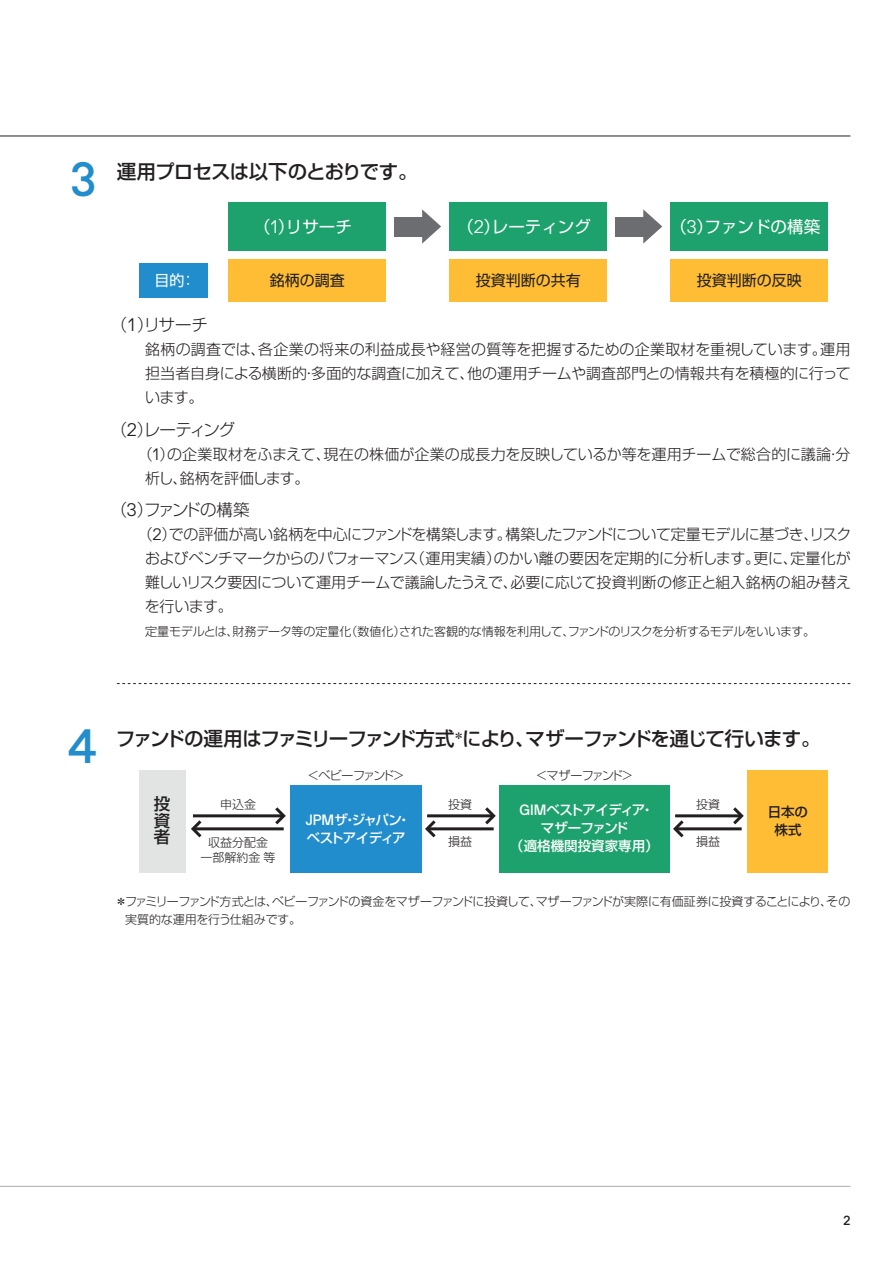
<style>
.page{position:relative;width:893px;height:1263px;background:#fff}
.page>*{position:absolute;margin:0;border:0;box-sizing:border-box;transform-origin:0 0}
.t1{font:47.85px "JPMAM Pro Med";color:#228dcd}
.t2{font:500 19.5px "Shin Go Pr 5";letter-spacing:-.07em;color:#231f20}
.t3{font:500 19.5px "Shin Go Pr 5";letter-spacing:-.05em;color:#231f20}
.t4{font:16.5px "Shin Go Pr 5";color:#fff}
.t5{font:300 16.5px "Shin Go Pr 5";letter-spacing:-.075em;color:#231f20}
.t6{font:300 16.5px "Shin Go Pr 5";letter-spacing:-.095em;color:#231f20}
.t7{font:500 16.5px/16.6px "Shin Go Pr 5";color:#231f20;text-align:justify}
.t8{font:300 15px/24px "Shin Go Pr 5";letter-spacing:-.01em;color:#231f20;text-align:justify}
.t9{font:15px "Shin Go Pr 5";color:#231f20}
.t10{font:15px "Shin Go Pr 5";color:#fff}
.t11{font:500 13.5px/18px "Shin Go Pr 5";letter-spacing:-.045em;color:#fff;text-align:center}
.t12{font:500 13.5px/18px "Shin Go Pr 5";letter-spacing:-.075em;color:#fff}
.t13{font:500 13.5px/18px "Shin Go Pr 5";color:#231f20;text-align:center}
.t14{font:13.2px "JPMAM Pro Med";color:#231f20}
.t15{font:300 12px/18px "Shin Go Pr 5";letter-spacing:-.03em;color:#231f20}
.t16{font:300 12px "Shin Go Pr 5";letter-spacing:-.1em;color:#231f20}
.t17{font:300 12px/15px "Shin Go Pr 5";color:#231f20;text-align:center}
.s1{font-family:"JPMAM Pro Lig";font-size:18.15px}
.s2{font-family:"JPMAM Pro Lig";font-weight:400;font-size:18.15px}
.s3{font-family:"JPMAM Pro Lig";font-weight:400;font-size:16.5px}
.s4{font-family:"JPMAM Pro Med";font-weight:400;font-size:14.85px}
</style>
<div class="page">
<hr style="left:0;top:1186px;width:850px;height:1px;background:#abadaf">
<hr style="left:0;top:136px;width:850px;height:1px;background:#231f20">
<div style="left:139px;top:770px;width:47px;height:102px;background:#e2e4e4"></div>
<div style="left:290px;top:785px;width:132px;height:87px;background:#228dcd"></div>
<div style="left:500px;top:785px;width:170px;height:87px;background:#1da26d"></div>
<div style="left:748px;top:770px;width:80px;height:102px;background:#febd35"></div>
<hr style="left:193px;top:814px;width:90px;height:3px;background:#231f20">
<svg style="left:272px;top:807px;width:14px;height:18px"></svg>
<hr style="left:194px;top:827px;width:90px;height:3px;background:#231f20">
<svg style="left:191px;top:817px;width:14px;height:21px"></svg>
<hr style="left:427px;top:814px;width:66px;height:3px;background:#231f20">
<svg style="left:482px;top:807px;width:14px;height:18px"></svg>
<hr style="left:428px;top:827px;width:66px;height:3px;background:#231f20">
<svg style="left:425px;top:817px;width:14px;height:21px"></svg>
<hr style="left:675px;top:814px;width:66px;height:3px;background:#231f20">
<svg style="left:730px;top:807px;width:14px;height:18px"></svg>
<hr style="left:676px;top:827px;width:66px;height:3px;background:#231f20">
<svg style="left:673px;top:817px;width:14px;height:21px"></svg>
<div style="left:229px;top:202px;width:157px;height:49px;background:#1da26d"></div>
<div style="left:450px;top:202px;width:157px;height:49px;background:#1da26d"></div>
<div style="left:671px;top:202px;width:157px;height:49px;background:#1da26d"></div>
<div style="left:229px;top:259px;width:157px;height:43px;background:#febd35"></div>
<div style="left:450px;top:259px;width:157px;height:43px;background:#febd35"></div>
<div style="left:671px;top:259px;width:157px;height:43px;background:#febd35"></div>
<div style="left:139px;top:264px;width:68px;height:34px;background:#228dcd"></div>
<div style="left:394px;top:217px;width:31px;height:19px;background:#6c6d70"></div>
<svg style="left:422px;top:209px;width:19px;height:35px"></svg>
<div style="left:615px;top:217px;width:31px;height:19px;background:#6c6d70"></div>
<svg style="left:643px;top:209px;width:19px;height:35px"></svg>
<svg style="left:117px;top:683px;width:733px;height:1px"></svg>
<h1 class="t1" style="left:71px;top:152px;width:27px">3</h1>
<h2 class="t3" style="left:117px;top:155px;width:302px">運用プロセスは以下のとおりです。</h2>
<p class="t4" style="left:254px;top:213px;width:99px">（<span class="s1">1</span>）リサーチ</p>
<p class="t4" style="left:458px;top:213px;width:135px">（<span class="s1">2</span>）レーティング</p>
<p class="t4" style="left:670px;top:213px;width:151px">（<span class="s1">3</span>）ファンドの構築</p>
<p class="t10" style="left:155px;top:268px;width:43px">目的：</p>
<p class="t9" style="left:270px;top:268px;width:76px">銘柄の調査</p>
<p class="t9" style="left:476px;top:268px;width:106px">投資判断の共有</p>
<p class="t9" style="left:697px;top:268px;width:107px">投資判断の反映</p>
<p class="t5" style="left:111px;top:311px;width:99px">（ <span class="s2">1</span> ）リサーチ</p>
<p class="t8" style="left:145px;top:336px;width:707px">銘柄の調査では、各企業の将来の利益成長や経営の質等を把握するための企業取材を重視しています。運用担当者自身による横断的・多面的な調査に加えて、他の運用チームや調査部門との情報共有を積極的に行っています。</p>
<p class="t5" style="left:111px;top:416px;width:126px">（<span class="s2">2</span>）レーティング</p>
<p class="t8" style="left:145px;top:441px;width:707px;text-indent:-8px">（<span class="s3">1</span>）の企業取材をふまえて、現在の株価が企業の成長力を反映しているか等を運用チームで総合的に議論・分析し、銘柄を評価します。</p>
<p class="t6" style="left:111px;top:496px;width:140px">（<span class="s2">3</span>）ファンドの構築</p>
<p class="t8" style="left:145px;top:521px;width:708px;text-indent:-7px">（<span class="s3">2</span>）での評価が高い銘柄を中心にファンドを構築します。構築したファンドについて定量モデルに基づき、リスクおよびベンチマークからのパフォーマンス（運用実績）のかい離の要因を定期的に分析します。更に、定量化が難しいリスク要因について運用チームで議論したうえで、必要に応じて投資判断の修正と組入銘柄の組み替えを行います。</p>
<p class="t15" style="left:145px;top:622px;width:671px">定量モデルとは、財務データ等の定量化（数値化）された客観的な情報を利用して、ファンドのリスクを分析するモデルをいいます。</p>
<h1 class="t1" style="left:68px;top:719px;width:29px">4</h1>
<h2 class="t2" style="left:116px;top:723px;width:706px">ファンドの運用はファミリーファンド方式<sup>＊</sup>により、マザーファンドを通じて行います。</h2>
<p class="t7" style="left:154px;top:794px;width:18px">投資者</p>
<p class="t15" style="left:220px;top:794px;width:37px">申込金</p>
<p class="t17" style="left:201px;top:833px;width:76px">収益分配金一部解約金等</p>
<p class="t16" style="left:308px;top:765px;width:98px">＜ベビーファンド＞</p>
<p class="t16" style="left:536px;top:765px;width:99px">＜マザーファンド＞</p>
<p class="t12" style="left:306px;top:809px;width:106px"><span class="s4">JPM</span>ザ・ジャパン・ベストアイディア</p>
<p class="t11" style="left:510px;top:799px;width:150px"><span class="s4">GIM</span>ベストアイディア・マザーファンド<br>（適格機関投資家専用）</p>
<p class="t13" style="left:768px;top:801px;width:42px">日本の株式</p>
<p class="t15" style="left:696px;top:794px;width:25px">投資</p>
<p class="t15" style="left:696px;top:832px;width:25px">損益</p>
<p class="t15" style="left:448px;top:794px;width:25px">投資</p>
<p class="t15" style="left:448px;top:832px;width:25px">損益</p>
<p class="t15" style="left:125px;top:891px;width:727px;text-indent:-10px">＊ファミリーファンド方式とは、ベビーファンドの資金をマザーファンドに投資して、マザーファンドが実際に有価証券に投資することにより、その実質的な運用を行う仕組みです。</p>
<p class="t14" style="left:843px;top:1212px;width:9px">2</p>
</div>
